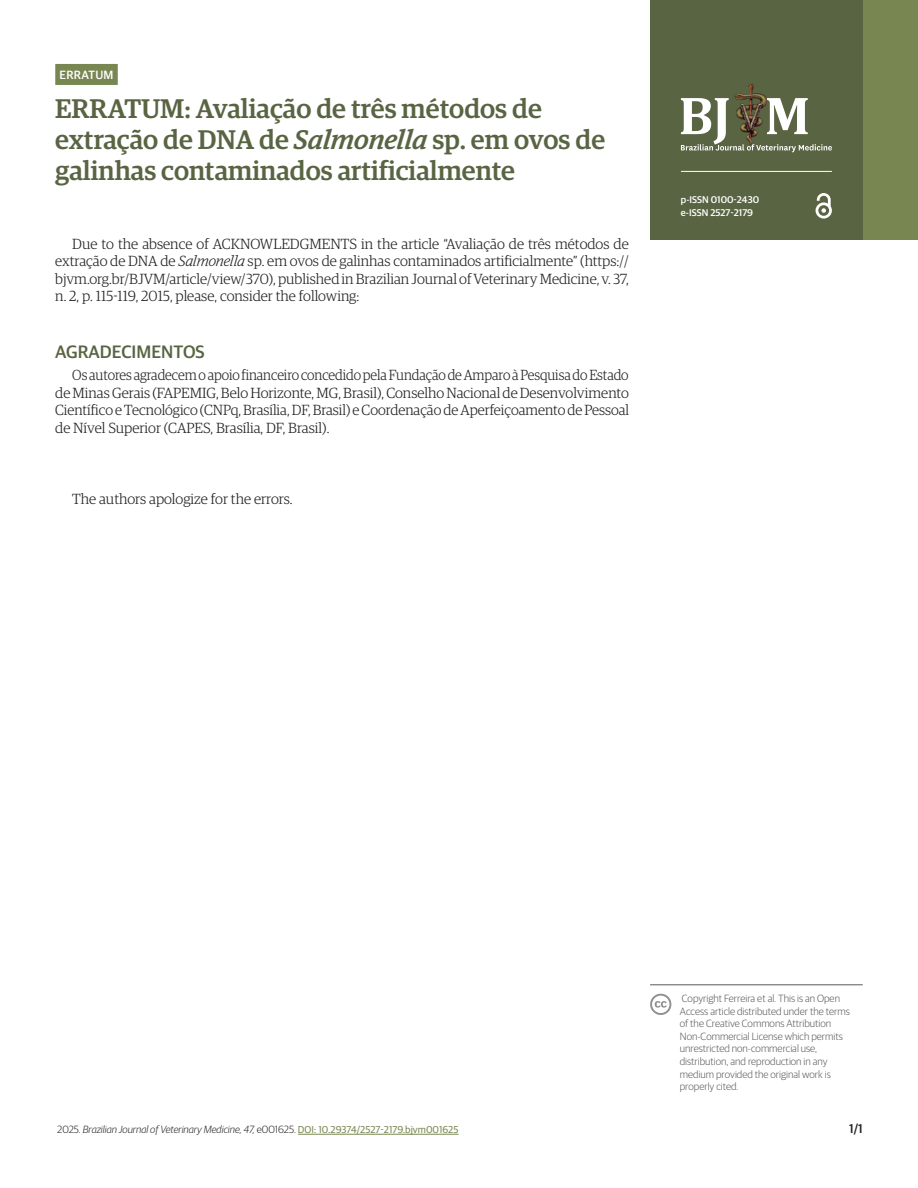
<style>
.page{position:relative;width:918px;height:1188px;background:#fff}
.page>*{position:absolute;margin:0;border:0;box-sizing:border-box;transform-origin:0 0}
.ArticleTitle{font:500 27px/31px "Guardian Egyptian";color:#596443}
.AcknowledgmentHead{font:500 18px "Guardian Sans";color:#596443}
.Paragraph{font:300 14.7px/17.7px "Guardian Egyptian";color:#231f20;text-align:justify}
.Acknowledgment{font:300 14.7px/17.7px "Guardian Egyptian";color:#231f20;text-align:justify;scale:.94 1}
.t1{font:500 12.75px "Guardian Sans";color:#231f20}
.t2{font:500 12px "Guardian Sans";letter-spacing:.02em;color:#fff}
.LicenseParaAlt{font:300 10.5px/12.6px "Guardian Sans";color:#57585a}
.t3{font:italic 300 10.5px "Guardian Sans";color:#231f20}
.t4{font:500 9.75px/12.6px "Guardian Sans";color:#fff}
.s1{font-style:italic}
.s2{font-style:normal}
.s3{font-weight:400;font-style:normal;font-size:10.05px;color:#788751}
</style>
<div class="page">
<hr style="left:298px;top:1134px;width:161px;height:1px;background:#788751">
<div style="left:857px;top:0;width:61px;height:240px;background:#788751"></div>
<div style="left:650px;top:0;width:213px;height:240px;background:#596443"></div>
<svg style="left:816px;top:193px;width:16px;height:26px"></svg>
<hr style="left:681px;top:171px;width:151px;height:1px;background:#fff">
<img style="left:734px;top:84px;width:32px;height:14px">
<svg style="left:681px;top:98px;width:151px;height:54px"></svg>
<svg style="left:650px;top:994px;width:21px;height:21px"></svg>
<div style="left:55px;top:64px;width:63px;height:21px;background:#788751"></div>
<hr style="left:650px;top:985px;width:213px;height:1px;background:#57585a">
<p class="t2" style="left:60px;top:66px;width:55px">ERRATUM</p>
<p class="ArticleTitle" style="left:55px;top:91px;width:552px">ERRATUM: Avaliação de três métodos de extração de DNA de <span class="s1">Salmonella</span> sp. em ovos de galinhas contaminados artificialmente</p>
<p class="Paragraph" style="left:55px;top:234px;width:575px;text-indent:17px">Due to the absence of ACKNOWLEDGMENTS in the article “Avaliação de três métodos de extração de DNA de <span class="s1">Salmonella</span> sp. em ovos de galinhas contaminados artificialmente” (https:// bjvm.org.br/BJVM/article/view/370), published in Brazilian Journal of Veterinary Medicine, v. 37, n. 2, p. 115-119, 2015, please, consider the following:</p>
<p class="AcknowledgmentHead" style="left:55px;top:339px;width:151px">AGRADECIMENTOS</p>
<p class="Acknowledgment" style="left:55px;top:365px;width:612px;text-indent:17px">Os autores agradecem o apoio financeiro concedido pela Fundação de Amparo à Pesquisa do Estado de Minas Gerais (FAPEMIG, Belo Horizonte, MG, Brasil), Conselho Nacional de Desenvolvimento Científico e Tecnológico (CNPq, Brasília, DF, Brasil) e Coordenação de Aperfeiçoamento de Pessoal de Nível Superior (CAPES, Brasília, DF, Brasil).</p>
<p class="Paragraph" style="left:72px;top:489px;width:222px">The authors apologize for the errors.</p>
<p class="t4" style="left:681px;top:193px;width:80px">p-ISSN 0100-2430 e-ISSN 2527-2179</p>
<p class="LicenseParaAlt" style="left:680px;top:991px;width:172px">Copyright Ferreira et al. This is an Open Access article distributed under the terms of the Creative Commons Attribution Non-Commercial License which permits unrestricted non-commercial use, distribution, and reproduction in any medium provided the original work is properly cited.</p>
<p class="t3" style="left:57px;top:1122px;width:403px"><span class="s2">2025.</span> Brazilian Journal of Veterinary Medicine, 47, <span class="s2">e001625.</span> <span class="s3">DOI: 10.29374/2527-2179.bjvm001625</span></p>
<p class="t1" style="left:849px;top:1119px;width:15px">1/1</p>
</div>
